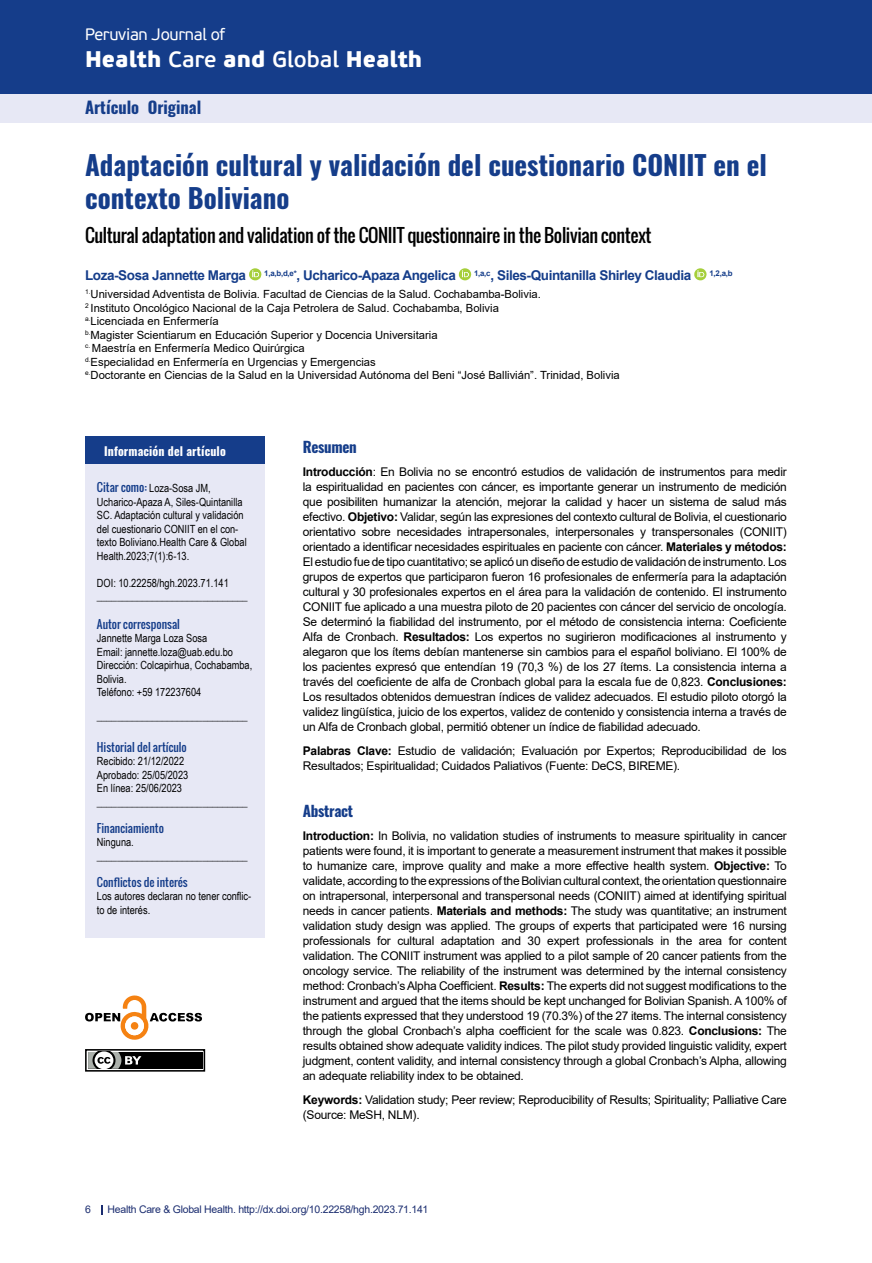
<style>
.page{position:relative;width:872px;height:1263px;background:#fff}
.page>*{position:absolute;margin:0;border:0;box-sizing:border-box;transform-origin:0 0}
.t1{font:700 27px/33px "Oswald";color:#153d8a}
.t2{font:900 22.5px "PF Beau Sans Pro";color:#fff}
.t3{font:18px "Oswald";letter-spacing:-.02em;color:#000}
.t4{font:16.5px "PF Beau Sans Pro";letter-spacing:-.02em;color:#fff}
.t5{font:700 16.5px "Oswald";color:#153d8a}
.t6{font:700 15px "Oswald";letter-spacing:-.02em;color:#153d8a}
.t7{font:700 13.5px "Arial";letter-spacing:-.03em;color:#153d8a}
.t8{font:12px/15px "Arial";letter-spacing:-.02em;color:#000;text-align:justify}
.t9{font:700 12px "Oswald";letter-spacing:.01em;color:#fff}
.t10{font:11.25px/13.5px "Arial Narrow";color:#000}
.t11{font:11.25px/13.5px "Arial";color:#000}
.t12{font:11.25px "Oswald";color:#153d8a}
.t13{font:10.5px "Arial";letter-spacing:-.025em;color:#1b2d70}
.t14{font:700 7.8px "Arial";color:#153d8a}
.s1{font-weight:600}
.s2{font-family:"Oswald";color:#153d8a}
.s3{font-weight:700}
</style>
<div class="page">
<div style="left:0;top:0;width:872px;height:94px;background:#153d8a"></div>
<div style="left:0;top:94px;width:872px;height:29px;background:#e7e8f5"></div>
<div style="left:85px;top:464px;width:179px;height:474px;background:#e7e8f5"></div>
<div style="left:85px;top:436px;width:179px;height:28px;background:#153d8a"></div>
<svg style="left:85px;top:995px;width:117px;height:45px"></svg>
<div style="left:131px;top:1022px;width:7px;height:8px;background:#f58212;border-radius:50%"></div>
<svg style="left:85px;top:1049px;width:120px;height:22px"></svg>
<div style="left:88px;top:1052px;width:114px;height:17px;background:#000"></div>
<svg style="left:88px;top:1052px;width:53px;height:17px"></svg>
<svg style="left:249px;top:268px;width:12px;height:12px"></svg>
<svg style="left:458px;top:268px;width:13px;height:12px"></svg>
<svg style="left:694px;top:268px;width:12px;height:12px"></svg>
<h3 class="t4" style="left:85px;top:25px;width:142px">Peruvian Journal of</h3>
<h2 class="t2" style="left:85px;top:45px;width:339px">Health <span class="s1">Care</span> and <span class="s1">Global</span> Health</h2>
<h3 class="t5" style="left:85px;top:96px;width:118px">Artículo Original</h3>
<h1 class="t1" style="left:85px;top:150px;width:683px">Adaptación cultural y validación del cuestionario CONIIT en el contexto Boliviano</h1>
<h3 class="t3" style="left:85px;top:222px;width:568px">Cultural adaptation and validation of the CONIIT questionnaire in the Bolivian context</h3>
<p class="t7" style="left:85px;top:266px;width:162px">Loza-Sosa Jannette Marga</p>
<p class="t7" style="left:264px;top:266px;width:193px"><sup>1,a,b,d,e*</sup>, Ucharico-Apaza Angelica</p>
<p class="t7" style="left:474px;top:266px;width:219px"><sup>1,a,c</sup>, Siles-Quintanilla Shirley Claudia</p>
<p class="t14" style="left:709px;top:268px;width:25px">1,2,a,b</p>
<p class="t11" style="left:85px;top:287px;width:536px"><sup>1.</sup>Universidad Adventista de Bolivia. Facultad de Ciencias de la Salud. Cochabamba-Bolivia.<br><sup>2</sup> Instituto Oncológico Nacional de la Caja Petrolera de Salud. Cochabamba, Bolivia<br><sup>a.</sup>Licenciada en Enfermería<br><sup>b.</sup>Magister Scientiarum en Educación Superior y Docencia Universitaria<br><sup>c.</sup> Maestría en Enfermería Medico Quirúrgica<br><sup>d.</sup>Especialidad en Enfermería en Urgencias y Emergencias<br><sup>e.</sup>Doctorante en Ciencias de la Salud en la Universidad Autónoma del Beni “José Ballivián”. Trinidad, Bolivia</p>
<p class="t9" style="left:104px;top:442px;width:123px">Información del artículo</p>
<p class="t10" style="left:97px;top:481px;width:151px"><span class="s2">Citar como:</span> Loza-Sosa JM, Ucharico-Apaza A, Siles-Quintanilla SC. Adaptación cultural y validación del cuestionario CONIIT en el con&shy;texto Boliviano.Health Care &amp; Global Health.2023;7(1):6-13.</p>
<p class="t10" style="left:97px;top:576px;width:152px">DOI: 10.22258/hgh.2023.71.141 ______________________________</p>
<p class="t12" style="left:97px;top:615px;width:84px">Autor corresponsal</p>
<p class="t10" style="left:97px;top:631px;width:157px">Jannette Marga Loza Sosa<br>Email: jannette.loza@uab.edu.bo<br>Dirección: Colcapirhua, Cochabamba,<br>Bolivia.<br>Teléfono: +59 172237604</p>
<p class="t10" style="left:97px;top:709px;width:152px">______________________________</p>
<p class="t12" style="left:97px;top:738px;width:91px">Historial del artículo</p>
<p class="t10" style="left:97px;top:754px;width:152px">Recibido: 21/12/2022<br>Aprobado: 25/05/2023<br>En línea: 25/06/2023 ______________________________</p>
<p class="t12" style="left:97px;top:819px;width:68px">Financiamiento</p>
<p class="t10" style="left:97px;top:835px;width:152px">Ninguna. ______________________________</p>
<p class="t12" style="left:97px;top:873px;width:92px">Conflictos de interés</p>
<p class="t10" style="left:97px;top:889px;width:156px">Los autores declaran no tener conflic&shy;to de interés.</p>
<p class="t6" style="left:303px;top:436px;width:56px">Resumen</p>
<p class="t8" style="left:303px;top:464px;width:485px"><span class="s3">Introducción</span>: En Bolivia no se encontró estudios de validación de instrumentos para medir la espiritualidad en pacientes con cáncer, es importante generar un instrumento de medición que posibiliten humanizar la atención, mejorar la calidad y hacer un sistema de salud más efectivo. <span class="s3">Objetivo:</span> Validar, según las expresiones del contexto cultural de Bolivia, el cuestionario orientativo sobre necesidades intrapersonales, interpersonales y transpersonales (CONIIT) orientado a identificar necesidades espirituales en paciente con cáncer. <span class="s3">Materiales y métodos:<br></span>El estudio fue de tipo cuantitativo; se aplicó un diseño de estudio de validación de instrumento. Los grupos de expertos que participaron fueron 16 profesionales de enfermería para la adaptación cultural y 30 profesionales expertos en el área para la validación de contenido. El instrumento CONIIT fue aplicado a una muestra piloto de 20 pacientes con cáncer del servicio de oncología.<br>Se determinó la fiabilidad del instrumento, por el método de consistencia interna: Coeficiente Alfa de Cronbach. <span class="s3">Resultados:</span> Los expertos no sugirieron modificaciones al instrumento y alegaron que los ítems debían mantenerse sin cambios para el español boliviano. El 100% de los pacientes expresó que entendían 19 (70,3 %) de los 27 ítems. La consistencia interna a través del coeficiente de alfa de Cronbach global para la escala fue de 0,823. <span class="s3">Conclusiones:<br></span>Los resultados obtenidos demuestran índices de validez adecuados. El estudio piloto otorgó la validez lingüística, juicio de los expertos, validez de contenido y consistencia interna a través de un Alfa de Cronbach global, permitió obtener un índice de fiabilidad adecuado.</p>
<p class="t8" style="left:303px;top:743px;width:485px"><span class="s3">Palabras Clave:</span> Estudio de validación; Evaluación por Expertos; Reproducibilidad de los<br>Resultados; Espiritualidad; Cuidados Paliativos (Fuente: DeCS, BIREME).</p>
<p class="t6" style="left:303px;top:800px;width:52px">Abstract</p>
<p class="t8" style="left:303px;top:828px;width:485px"><span class="s3">Introduction:</span> In Bolivia, no validation studies of instruments to measure spirituality in cancer patients were found, it is important to generate a measurement instrument that makes it possible to humanize care, improve quality and make a more effective health system. <span class="s3">Objective:</span> To validate, according to the expressions of the Bolivian cultural context, the orientation questionnaire on intrapersonal, interpersonal and transpersonal needs (CONIIT) aimed at identifying spiritual needs in cancer patients. <span class="s3">Materials and methods:</span> The study was quantitative; an instrument validation study design was applied. The groups of experts that participated were 16 nursing professionals for cultural adaptation and 30 expert professionals in the area for content validation. The CONIIT instrument was applied to a pilot sample of 20 cancer patients from the oncology service. The reliability of the instrument was determined by the internal consistency method: Cronbach’s Alpha Coefficient. <span class="s3">Results:</span> The experts did not suggest modifications to the instrument and argued that the items should be kept unchanged for Bolivian Spanish. A 100% of the patients expressed that they understood 19 (70.3%) of the 27 items. The internal consistency through the global Cronbach’s alpha coefficient for the scale was 0.823. <span class="s3">Conclusions:</span> The results obtained show adequate validity indices. The pilot study provided linguistic validity, expert judgment, content validity, and internal consistency through a global Cronbach’s Alpha, allowing an adequate reliability index to be obtained.</p>
<p class="t8" style="left:303px;top:1092px;width:485px"><span class="s3">Keywords:</span> Validation study; Peer review; Reproducibility of Results; Spirituality; Palliative Care (Source: MeSH, NLM).</p>
<p class="t13" style="left:85px;top:1202px;width:7px">6</p>
<p class="t13" style="left:108px;top:1202px;width:322px">Health Care &amp; Global Health. http://dx.doi.org/10.22258/hgh.2023.71.141</p>
</div>
